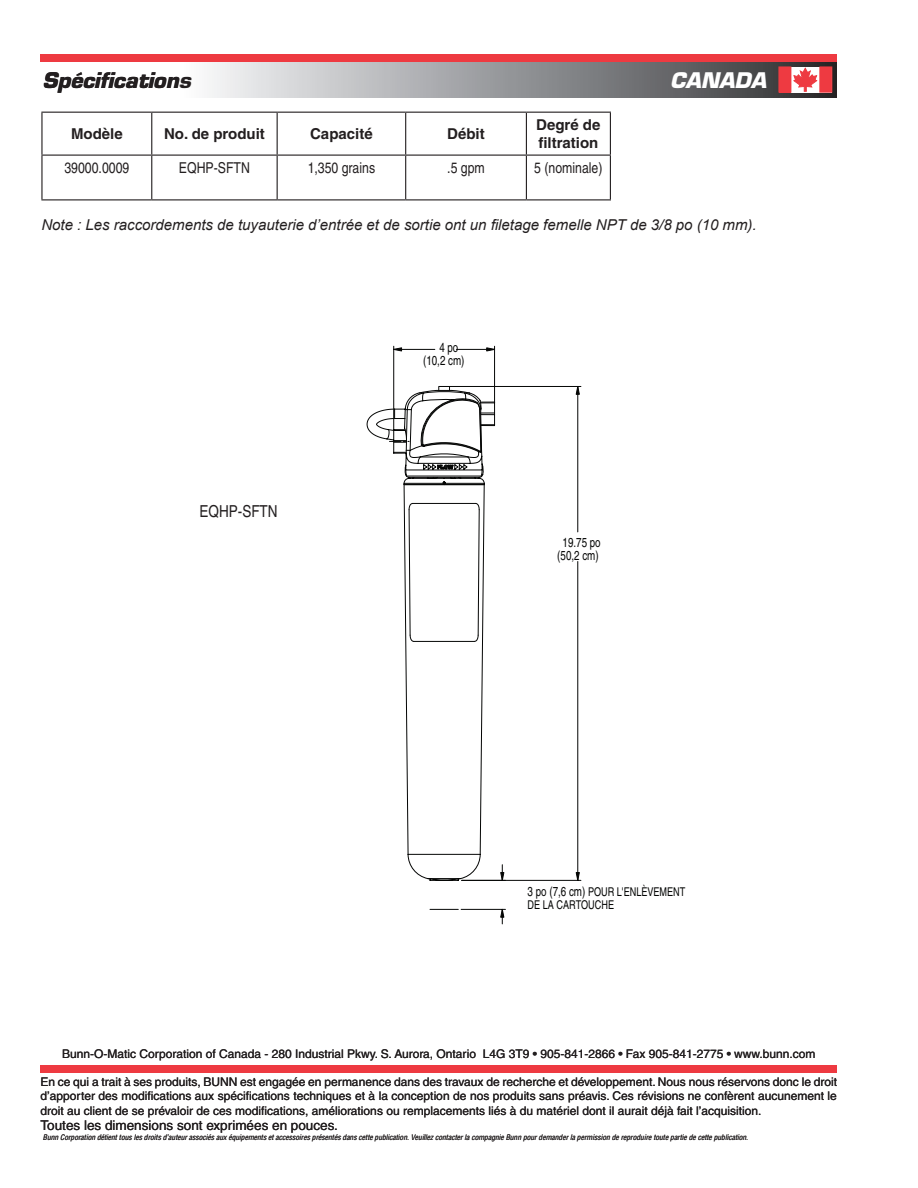
<style>
.page{position:relative;width:918px;height:1188px;background:#fff}
.page>*{position:absolute;margin:0;border:0;box-sizing:border-box;transform-origin:0 0}
.t1{font:italic 700 21px "Eurostile";color:#231f20}
.t2{font:italic 700 21px "Eurostile";color:#fff}
.t3{font:condensed 16.5px "Helvetica";color:#231f20}
.t4{font:italic 15px "Arial";color:#231f20}
.t5{font:700 15px "Helvetica";color:#231f20}
.t6{font:condensed 15px "Helvetica";color:#231f20}
.t7{font:13.5px "Helvetica";color:#231f20}
.t8{font:13.05px/13px "Helvetica";color:#050605;scale:.75 1}
.t9{font:12.15px/13.6px "Helvetica";color:#050605;scale:.75 1}
.t10{font:12px/14.4px "Helvetica";color:#231f20;text-align:justify}
.t11{font:italic condensed 7.5px "Helvetica";color:#231f20}
.s1{font-size:13.05px}
</style>
<div class="page">
<svg style="left:209px;top:62px;width:628px;height:35px;background:#97979a"></svg>
<div style="left:40px;top:54px;width:797px;height:8px;background:#ee3a41"></div>
<div style="left:40px;top:1066px;width:797px;height:7px;background:#ee3a41"></div>
<div style="left:779px;top:67px;width:53px;height:25px;background:#fff"></div>
<div style="left:779px;top:67px;width:12px;height:25px;border:1px solid #ee3a41"></div>
<div style="left:820px;top:67px;width:12px;height:25px;background:#ee3a41"></div>
<svg style="left:780px;top:68px;width:52px;height:24px"></svg>
<hr style="left:461px;top:909px;width:44px;height:1px;background:#050605">
<svg style="left:500px;top:908px;width:5px;height:16px"></svg>
<svg style="left:393px;top:347px;width:9px;height:5px"></svg>
<svg style="left:438px;top:347px;width:144px;height:534px"></svg>
<svg style="left:575px;top:872px;width:5px;height:9px"></svg>
<svg style="left:575px;top:385px;width:5px;height:10px"></svg>
<svg style="left:387px;top:390px;width:108px;height:491px"></svg>
<hr style="left:41px;top:112px;width:111px;height:1px;background:#231f20">
<hr style="left:152px;top:112px;width:125px;height:1px;background:#231f20">
<hr style="left:277px;top:112px;width:129px;height:1px;background:#231f20">
<hr style="left:406px;top:112px;width:120px;height:1px;background:#231f20">
<hr style="left:526px;top:112px;width:85px;height:1px;background:#231f20">
<hr style="left:41px;top:155px;width:111px;height:1px;background:#231f20">
<hr style="left:152px;top:155px;width:125px;height:1px;background:#231f20">
<hr style="left:277px;top:155px;width:129px;height:1px;background:#231f20">
<hr style="left:406px;top:155px;width:120px;height:1px;background:#231f20">
<hr style="left:526px;top:155px;width:85px;height:1px;background:#231f20">
<hr style="left:41px;top:199px;width:111px;height:1px;background:#231f20">
<hr style="left:152px;top:199px;width:125px;height:1px;background:#231f20">
<hr style="left:277px;top:199px;width:129px;height:1px;background:#231f20">
<hr style="left:406px;top:199px;width:120px;height:1px;background:#231f20">
<hr style="left:526px;top:199px;width:85px;height:1px;background:#231f20">
<hr style="left:41px;top:113px;width:2px;height:42px;background:#231f20">
<hr style="left:41px;top:156px;width:2px;height:43px;background:#231f20">
<hr style="left:151px;top:113px;width:1px;height:42px;background:#231f20">
<hr style="left:277px;top:113px;width:1px;height:42px;background:#231f20">
<hr style="left:405px;top:113px;width:1px;height:42px;background:#231f20">
<hr style="left:526px;top:113px;width:1px;height:42px;background:#231f20">
<hr style="left:610px;top:113px;width:1px;height:42px;background:#231f20">
<hr style="left:151px;top:156px;width:1px;height:43px;background:#231f20">
<hr style="left:277px;top:156px;width:1px;height:43px;background:#231f20">
<hr style="left:405px;top:156px;width:1px;height:43px;background:#231f20">
<hr style="left:526px;top:156px;width:1px;height:43px;background:#231f20">
<hr style="left:610px;top:156px;width:1px;height:43px;background:#231f20">
<p class="t1" style="left:42px;top:67px;width:150px">Spécifications</p>
<p class="t5" style="left:71px;top:125px;width:53px">Modèle</p>
<p class="t5" style="left:164px;top:125px;width:102px">No. de produit</p>
<p class="t5" style="left:310px;top:125px;width:64px">Capacité</p>
<p class="t5" style="left:447px;top:125px;width:39px">Débit</p>
<p class="t5" style="left:536px;top:116px;width:66px">Degré de</p>
<p class="t5" style="left:538px;top:134px;width:61px">filtration</p>
<p class="t6" style="left:64px;top:159px;width:66px">39000.0009</p>
<p class="t6" style="left:179px;top:159px;width:73px">EQHP-SFTN</p>
<p class="t6" style="left:308px;top:159px;width:69px">1,350 grains</p>
<p class="t6" style="left:447px;top:159px;width:39px">.5 gpm</p>
<p class="t6" style="left:534px;top:159px;width:70px">5 (nominale)</p>
<p class="t2" style="left:670px;top:67px;width:98px">CANADA</p>
<p class="t4" style="left:41px;top:217px;width:717px">Note : Les raccordements de tuyauterie d’entrée et de sortie ont un filetage femelle NPT de 3/8 po (10 mm).</p>
<p class="t3" style="left:199px;top:502px;width:80px">EQHP-SFTN</p>
<p class="t8" style="left:423px;top:341px;width:57px;text-indent:16px">4 po (10,2 cm)</p>
<p class="t8" style="left:557px;top:536px;width:59px;text-align:center">19.75 po (50,2 cm)</p>
<p class="t9" style="left:528px;top:885px;width:212px"><span class="s1">3 po (7,6 cm)</span> POUR L'ENLÈVEMENT<br>DE LA CARTOUCHE</p>
<p class="t10" style="left:62px;top:1046px;width:755px">Bunn-O-Matic Corporation of Canada - 280 Industrial Pkwy. S. Aurora, Ontario L4G 3T9 • 905-841-2866 • Fax 905-841-2775 • www.bunn.com</p>
<p class="t10" style="left:40px;top:1075px;width:798px">En ce qui a trait à ses produits, BUNN est engagée en permanence dans des travaux de recherche et développement. Nous nous réservons donc le droit d’apporter des modifications aux spécifications techniques et à la conception de nos produits sans préavis. Ces révisions ne confèrent aucunement le droit au client de se prévaloir de ces modifications, améliorations ou remplacements liés à du matériel dont il aurait déjà fait l’acquisition.</p>
<p class="t7" style="left:41px;top:1117px;width:299px">Toutes les dimensions sont exprimées en pouces.</p>
<p class="t11" style="left:43px;top:1133px;width:707px">Bunn Corporation détient tous les droits d’auteur associés aux équipements et accessoires présentés dans cette publication. Veuillez contacter la compagnie Bunn pour demander la permission de reproduire toute partie de cette publication.</p>
</div>
